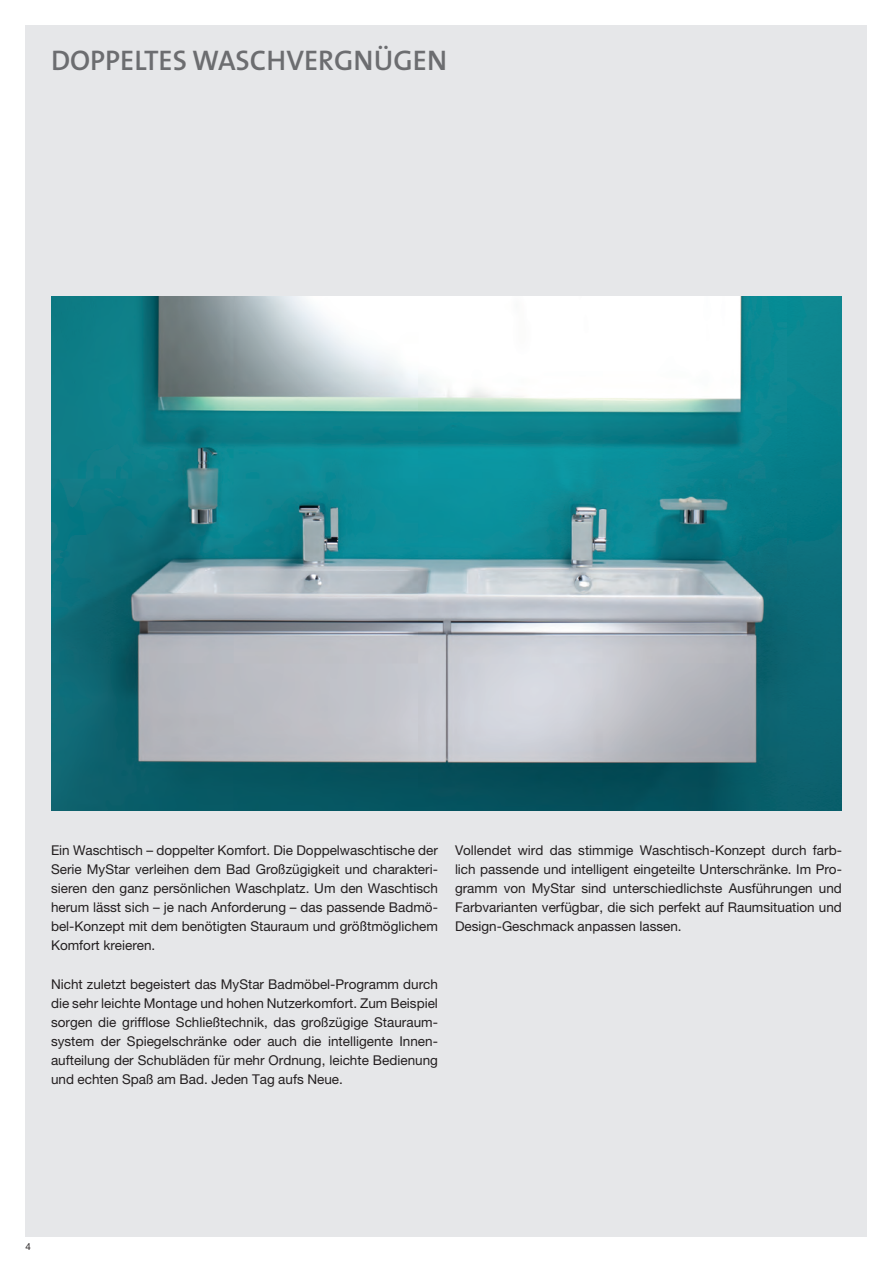
<style>
.page{position:relative;width:893px;height:1263px;background:#fff}
.page>*{position:absolute;margin:0;border:0;box-sizing:border-box;transform-origin:0 0}
.t1{font:600 28.5px "The Sans";color:#6c6d70}
.t2{font:13.5px/19.2px "Helvetica Neue LT Pro";color:#231f20;text-align:justify}
.t3{font:9.75px "Helvetica Neue LT Pro";color:#231f20}
</style>
<div class="page">
<div style="left:26px;top:26px;width:841px;height:1211px;background:#e6e7e9"></div>
<img style="left:51px;top:296px;width:791px;height:514px">
<h1 class="t1" style="left:51px;top:37px;width:398px">DOPPELTES WASCHVERGNÜGEN</h1>
<p class="t2" style="left:51px;top:840px;width:388px">Ein Waschtisch – doppelter Komfort. Die Doppelwaschtische der Serie MyStar verleihen dem Bad Großzügigkeit und charakteri&shy;sieren den ganz persönlichen Waschplatz. Um den Waschtisch herum lässt sich – je nach Anforderung – das passende Badmö&shy;bel-Konzept mit dem benötigten Stauraum und größtmöglichem Komfort kreieren.</p>
<p class="t2" style="left:51px;top:974px;width:388px">Nicht zuletzt begeistert das MyStar Badmöbel-Programm durch die sehr leichte Montage und hohen Nutzerkomfort. Zum Beispiel sorgen die grifflose Schließtechnik, das großzügige Stauraum&shy;system der Spiegelschränke oder auch die intelligente Innen&shy;aufteilung der Schubläden für mehr Ordnung, leichte Bedienung und echten Spaß am Bad. Jeden Tag aufs Neue.</p>
<p class="t2" style="left:455px;top:840px;width:388px">Vollendet wird das stimmige Waschtisch-Konzept durch farb&shy;lich passende und intelligent eingeteilte Unterschränke. Im Pro&shy;gramm von MyStar sind unterschiedlichste Ausführungen und Farbvarianten verfügbar, die sich perfekt auf Raumsituation und Design-Geschmack anpassen lassen.</p>
<p class="t3" style="left:26px;top:1241px;width:7px">4</p>
</div>
